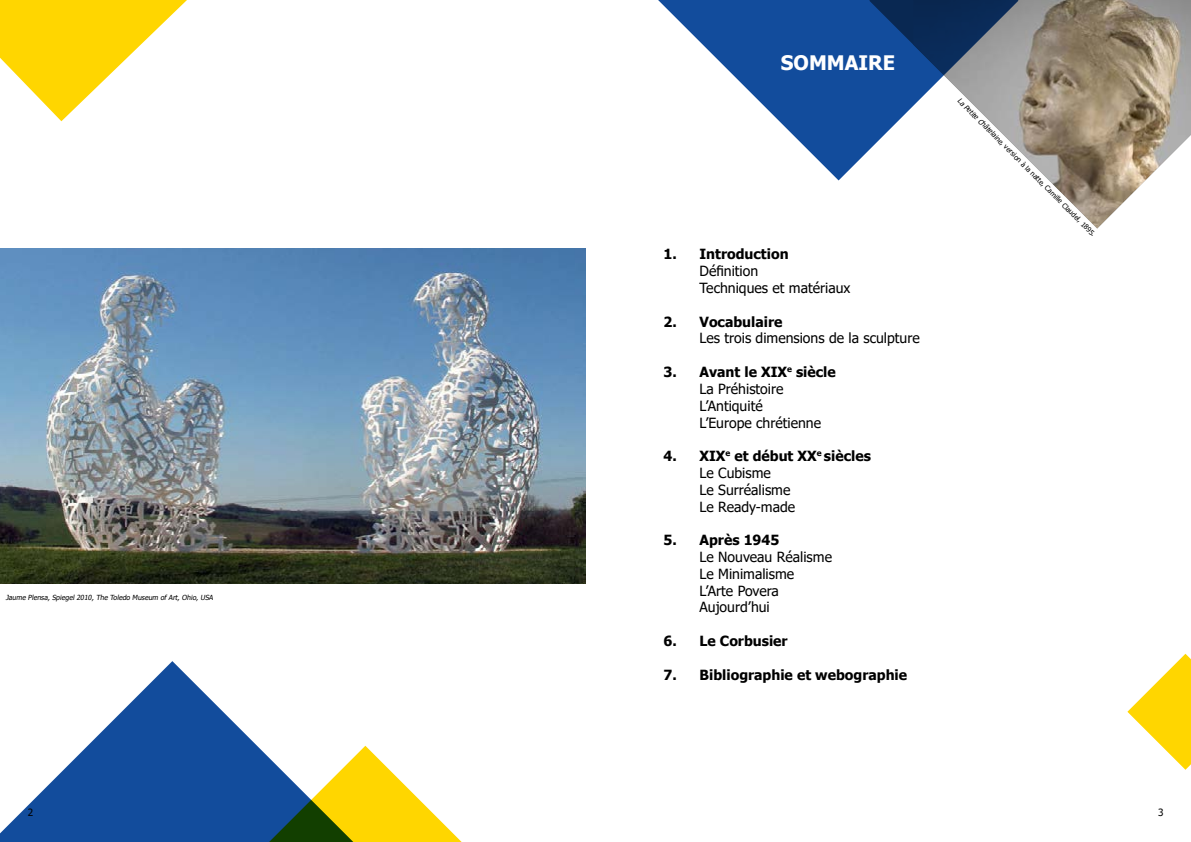
<style>
.page{position:relative;width:1191px;height:842px;background:#fff}
.page>*{position:absolute;margin:0;border:0;box-sizing:border-box;transform-origin:0 0}
.t1{font:700 20px "Tahoma";color:#fff}
.t2{font:14px/16.8px "Tahoma";color:#000}
.t3{font:700 14px "Tahoma";color:#000}
.t4{font:10px "Tahoma";color:#000}
.t5{font:7px "Tahoma";color:#000}
.t6{font:italic 7px "Tahoma";color:#000}
.s1{font-weight:700}
.s2{font-style:italic}
</style>
<div class="page">
<img style="left:1018px;top:0;width:173px;height:228px">
<svg style="left:658px;top:0;width:360px;height:180px"></svg>
<svg style="left:1127px;top:654px;width:64px;height:116px"></svg>
<img style="left:0;top:249px;width:585px;height:335px">
<svg style="left:0;top:661px;width:269px;height:181px;fill:#124c9c"></svg>
<svg style="left:269px;top:746px;width:193px;height:96px"></svg>
<svg style="left:0;top:0;width:187px;height:121px"></svg>
<p class="t6" style="left:6px;top:593px;width:210px">Jaume Plensa, Spiegel 2010, The Toledo Museum of Art, Ohio, USA</p>
<h1 class="t1" style="left:781px;top:49px;width:115px">SOMMAIRE</h1>
<p class="t3" style="left:663px;top:245px;width:127px">1. Introduction</p>
<p class="t2" style="left:699px;top:264px;width:152px">Définition<br>Techniques et matériaux</p>
<p class="t3" style="left:663px;top:312px;width:120px">2. Vocabulaire</p>
<p class="t2" style="left:699px;top:331px;width:222px">Les trois dimensions de la sculpture</p>
<p class="t2" style="left:699px;top:364px;width:138px;text-indent:-36px"><span class="s1">3. Avant le XIX</span><sup>e</sup> <span class="s1">siècle<br></span>La Préhistoire<br>L’Antiquité<br>L’Europe chrétienne</p>
<p class="t2" style="left:699px;top:448px;width:173px;text-indent:-36px"><span class="s1">4. XIX</span><sup>e</sup> <span class="s1">et début XX</span><sup>e</sup> <span class="s1">siècles<br></span>Le Cubisme<br>Le Surréalisme<br>Le Ready-made</p>
<p class="t3" style="left:663px;top:530px;width:117px">5. Après 1945</p>
<p class="t2" style="left:699px;top:549px;width:134px">Le Nouveau Réalisme<br>Le Minimalisme<br>L’Arte Povera<br>Aujourd’hui</p>
<p class="t3" style="left:663px;top:631px;width:126px">6. Le Corbusier</p>
<p class="t3" style="left:663px;top:665px;width:245px">7. Bibliographie et webographie</p>
<p class="t5" style="left:962px;top:96px;width:193px;rotate:45deg"><span class="s2">La Petite Châtelaine,</span> version à la natte, Camille Claudel, 1895.</p>
<p class="t4" style="left:28px;top:805px;width:7px">2</p>
<p class="t4" style="left:1158px;top:805px;width:7px">3</p>
</div>
